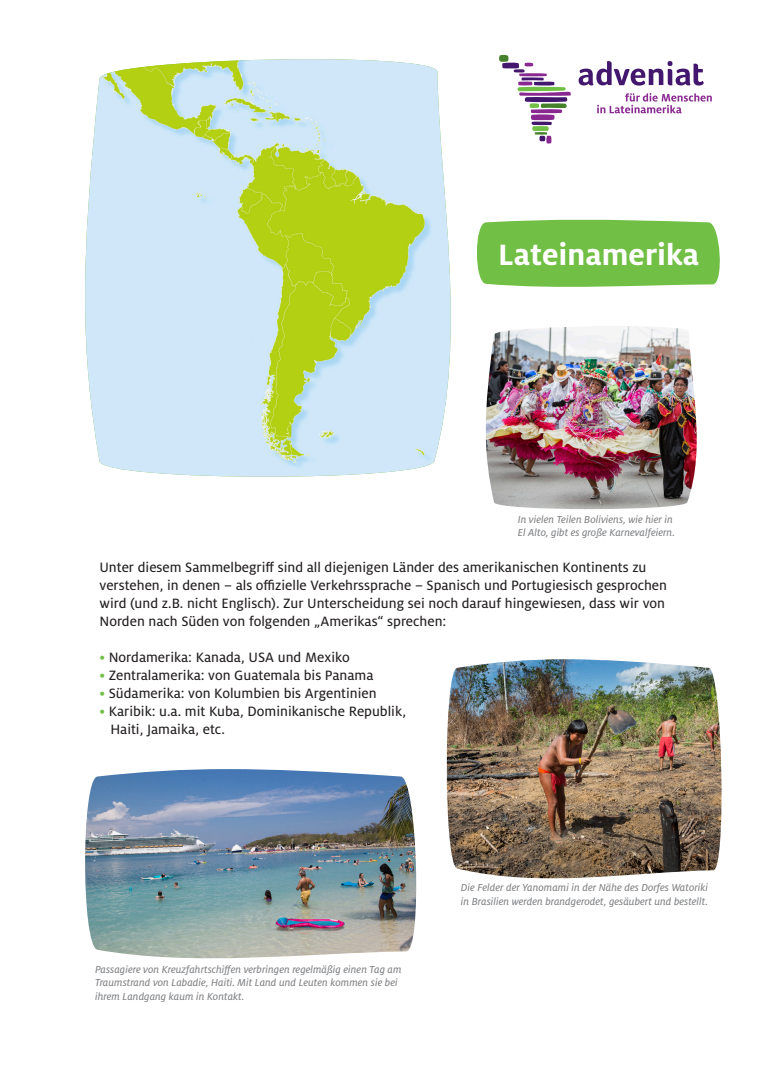
<style>
.page{position:relative;width:773px;height:1081px;background:#fff}
.page>*{position:absolute;margin:0;border:0;box-sizing:border-box;transform-origin:0 0}
.t1{font:700 32.62px "Milo OT";color:#fff}
.t2{font:15px "Milo OT Text";color:#231f20}
.t3{font:11.25px "Milo OT Text Ita";color:#808285}
.s1{color:#71bf44}
</style>
<div class="page">
<svg style="left:477px;top:219px;width:243px;height:68px;background:#79c24f"></svg>
<div style="left:531px;top:126px;width:18px;height:5px;background:#71bf44;border-radius:2px"></div>
<svg style="left:534px;top:132px;width:17px;height:12px"></svg>
<svg style="left:499px;top:55px;width:72px;height:70px"></svg>
<svg style="left:597px;top:93px;width:114px;height:20px"></svg>
<svg style="left:578px;top:61px;width:125px;height:25px"></svg>
<img style="left:85px;top:769px;width:332px;height:190px">
<img style="left:485px;top:326px;width:212px;height:183px">
<img style="left:85px;top:59px;width:366px;height:418px">
<img style="left:446px;top:659px;width:276px;height:220px">
<p class="t1" style="left:498px;top:236px;width:202px">Lateinamerika</p>
<p class="t3" style="left:517px;top:513px;width:157px">In vielen Teilen Boliviens, wie hier in</p>
<p class="t3" style="left:517px;top:527px;width:159px">El Alto, gibt es große Karnevalfeiern.</p>
<p class="t2" style="left:99px;top:559px;width:548px">Unter diesem Sammelbegriff sind all diejenigen Länder des amerikanischen Kontinents zu</p>
<p class="t2" style="left:99px;top:577px;width:569px">verstehen, in denen – als offizielle Verkehrssprache – Spanisch und Portugiesisch gesprochen</p>
<p class="t2" style="left:99px;top:595px;width:567px">wird (und z.B. nicht Englisch). Zur Unterscheidung sei noch darauf hingewiesen, dass wir von</p>
<p class="t2" style="left:99px;top:613px;width:348px">Norden nach Süden von folgenden „Amerikas“ sprechen:</p>
<p class="t2" style="left:99px;top:649px;width:252px"><span class="s1">•</span> Nordamerika: Kanada, USA und Mexiko</p>
<p class="t2" style="left:99px;top:667px;width:275px"><span class="s1">•</span> Zentralamerika: von Guatemala bis Panama</p>
<p class="t2" style="left:99px;top:685px;width:279px"><span class="s1">•</span> Südamerika: von Kolumbien bis Argentinien</p>
<p class="t2" style="left:99px;top:703px;width:308px"><span class="s1">•</span> Karibik: u.a. mit Kuba, Dominikanische Republik,</p>
<p class="t2" style="left:110px;top:721px;width:116px">Haiti, Jamaika, etc.</p>
<p class="t3" style="left:95px;top:963px;width:308px">Passagiere von Kreuzfahrtschiffen verbringen regelmäßig einen Tag am</p>
<p class="t3" style="left:95px;top:977px;width:304px">Traumstrand von Labadie, Haiti. Mit Land und Leuten kommen sie bei</p>
<p class="t3" style="left:95px;top:990px;width:151px">ihrem Landgang kaum in Kontakt.</p>
<p class="t3" style="left:461px;top:882px;width:249px">Die Felder der Yanomami in der Nähe des Dorfes Watoriki</p>
<p class="t3" style="left:461px;top:895px;width:248px">in Brasilien werden brandgerodet, gesäubert und bestellt.</p>
</div>
